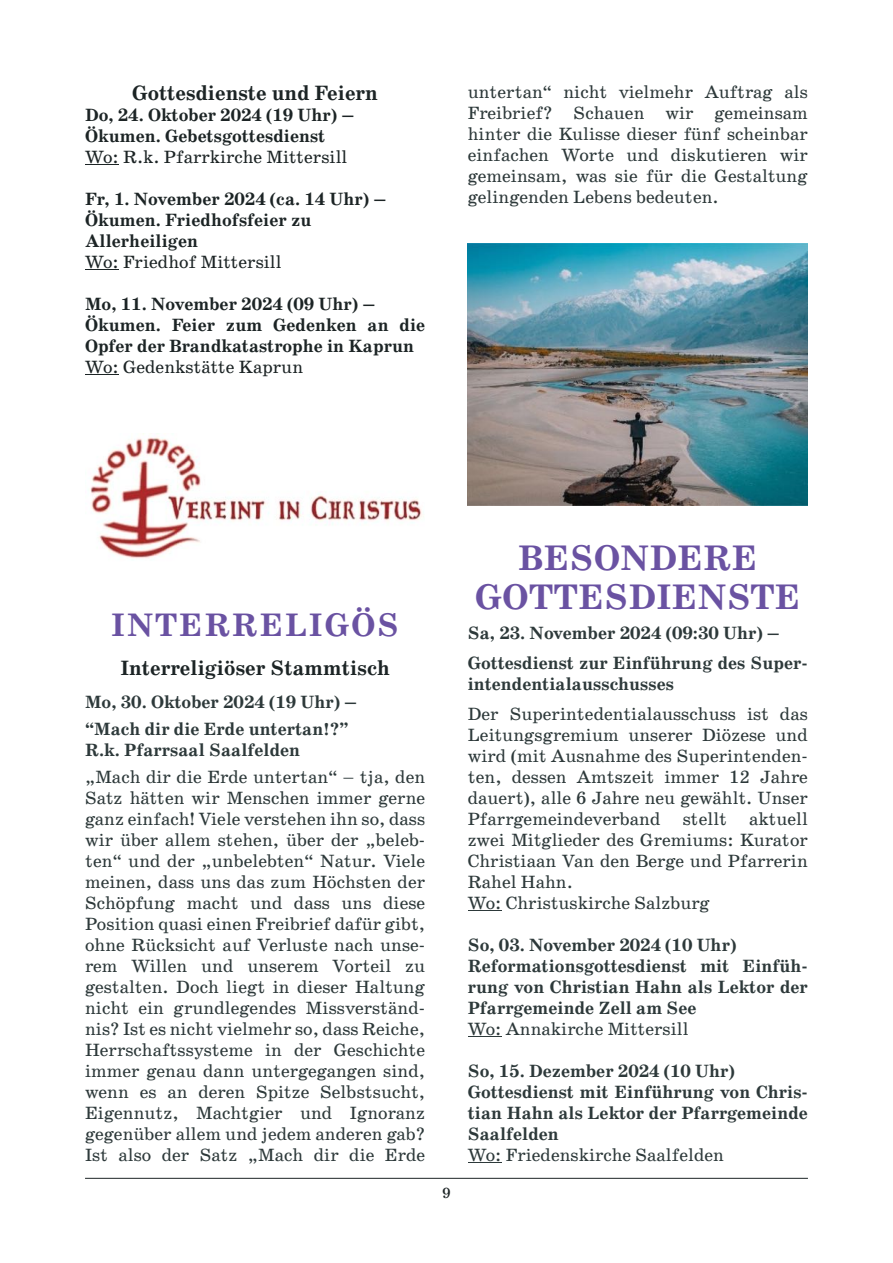
<style>
.page{position:relative;width:893px;height:1263px;background:#fff}
.page>*{position:absolute;margin:0;border:0;box-sizing:border-box;transform-origin:0 0}
.t1{font:700 36px/39px "School";letter-spacing:.01em;color:#6a52a2;text-align:center}
.t2{font:700 33px "School";letter-spacing:.055em;color:#6a52a2}
.t3{font:700 21px "School";color:#1c2425}
.t4{font:18px/21px "School";color:#2d393a;text-align:justify}
.t5{font:700 18px/21px "School";color:#2d393a}
.t6{font:700 18px/21px "School";color:#1c2425}
.t7{font:18px "School";color:#1c2425}
.t8{font:15px "School";color:#1c2425}
</style>
<div class="page">
<hr style="left:85px;top:1178px;width:723px;height:1px;background:#1c2425">
<hr style="left:468px;top:910px;width:34px;height:1px;background:#2d393a">
<hr style="left:468px;top:1036px;width:34px;height:1px;background:#2d393a">
<hr style="left:468px;top:1162px;width:34px;height:1px;background:#2d393a">
<hr style="left:85px;top:164px;width:34px;height:1px;background:#1c2425">
<hr style="left:85px;top:269px;width:34px;height:1px;background:#1c2425">
<hr style="left:85px;top:374px;width:34px;height:1px;background:#1c2425">
<img style="left:468px;top:244px;width:340px;height:261px">
<img style="left:90px;top:437px;width:332px;height:123px">
<p class="t3" style="left:132px;top:83px;width:247px">Gottesdienste und Feiern</p>
<p class="t6" style="left:85px;top:105px;width:271px">Do, 24. Oktober 2024 (19 Uhr) –<br>Ökumen. Gebetsgottesdienst</p>
<p class="t7" style="left:85px;top:149px;width:264px">Wo: R.k. Pfarrkirche Mittersill</p>
<p class="t6" style="left:85px;top:189px;width:303px">Fr, 1. November 2024 (ca. 14 Uhr) –<br>Ökumen. Friedhofsfeier zu<br>Allerheiligen</p>
<p class="t7" style="left:85px;top:254px;width:198px">Wo: Friedhof Mittersill</p>
<p class="t6" style="left:85px;top:294px;width:342px">Mo, 11. November 2024 (09 Uhr) –<br>Ökumen. Feier zum Gedenken an die<br>Opfer der Brandkatastrophe in Kaprun</p>
<p class="t7" style="left:85px;top:359px;width:220px">Wo: Gedenkstätte Kaprun</p>
<p class="t4" style="left:468px;top:82px;width:342px">untertan“ nicht vielmehr Auftrag als Freibrief? Schauen wir gemeinsam hinter die Kulisse dieser fünf scheinbar einfachen Worte und diskutieren wir gemeinsam, was sie für die Gestaltung gelingenden Lebens bedeuten.</p>
<h2 class="t2" style="left:111px;top:610px;width:289px">INTERRELIGÖS</h2>
<p class="t3" style="left:120px;top:658px;width:271px">Interreligiöser Stammtisch</p>
<p class="t5" style="left:85px;top:689px;width:274px;line-height:27px">Mo, 30. Oktober 2024 (19 Uhr) – “Mach dir die Erde untertan!?”</p>
<p class="t5" style="left:85px;top:740px;width:217px">R.k. Pfarrsaal Saalfelden</p>
<p class="t4" style="left:85px;top:767px;width:342px">„Mach dir die Erde untertan“ – tja, den Satz hätten wir Menschen immer gerne ganz einfach! Viele verstehen ihn so, dass wir über allem stehen, über der „beleb&shy;ten“ und der „unbelebten“ Natur. Viele meinen, dass uns das zum Höchsten der Schöpfung macht und dass uns diese Position quasi einen Freibrief dafür gibt, ohne Rücksicht auf Verluste nach unse&shy;rem Willen und unserem Vorteil zu gestalten. Doch liegt in dieser Haltung nicht ein grundlegendes Missverständ&shy;nis? Ist es nicht vielmehr so, dass Reiche, Herrschaftssysteme in der Geschichte immer genau dann untergegangen sind, wenn es an deren Spitze Selbstsucht, Eigennutz, Machtgier und Ignoranz gegenüber allem und jedem anderen gab?<br>Ist also der Satz „Mach dir die Erde</p>
<p class="t8" style="left:442px;top:1186px;width:10px">9</p>
<h1 class="t1" style="left:475px;top:540px;width:327px">BESONDERE<br>GOTTESDIENSTE</h1>
<p class="t5" style="left:468px;top:619px;width:342px;line-height:30px">Sa, 23. November 2024 (09:30 Uhr) –<br>Gottesdienst zur Einführung des Super-</p>
<p class="t5" style="left:468px;top:674px;width:208px">intendentialausschusses</p>
<p class="t4" style="left:468px;top:704px;width:342px;text-align:left">Der Superintedentialausschuss ist das Leitungsgremium unserer Diözese und wird (mit Ausnahme des Superintenden&shy;ten, dessen Amtszeit immer 12 Jahre dauert), alle 6 Jahre neu gewählt. Unser Pfarrgemeindeverband stellt aktuell zwei Mitglieder des Gremiums: Kurator Christiaan Van den Berge und Pfarrerin Rahel Hahn.<br>Wo: Christuskirche Salzburg</p>
<p class="t5" style="left:468px;top:935px;width:342px">So, 03. November 2024 (10 Uhr)<br>Reformationsgottesdienst mit Einfüh&shy;rung von Christian Hahn als Lektor der Pfarrgemeinde Zell am See</p>
<p class="t4" style="left:468px;top:1019px;width:223px">Wo: Annakirche Mittersill</p>
<p class="t5" style="left:468px;top:1061px;width:342px">So, 15. Dezember 2024 (10 Uhr)<br>Gottesdienst mit Einführung von Chris&shy;tian Hahn als Lektor der Pfarrgemeinde<br>Saalfelden</p>
<p class="t4" style="left:468px;top:1145px;width:258px">Wo: Friedenskirche Saalfelden</p>
</div>
